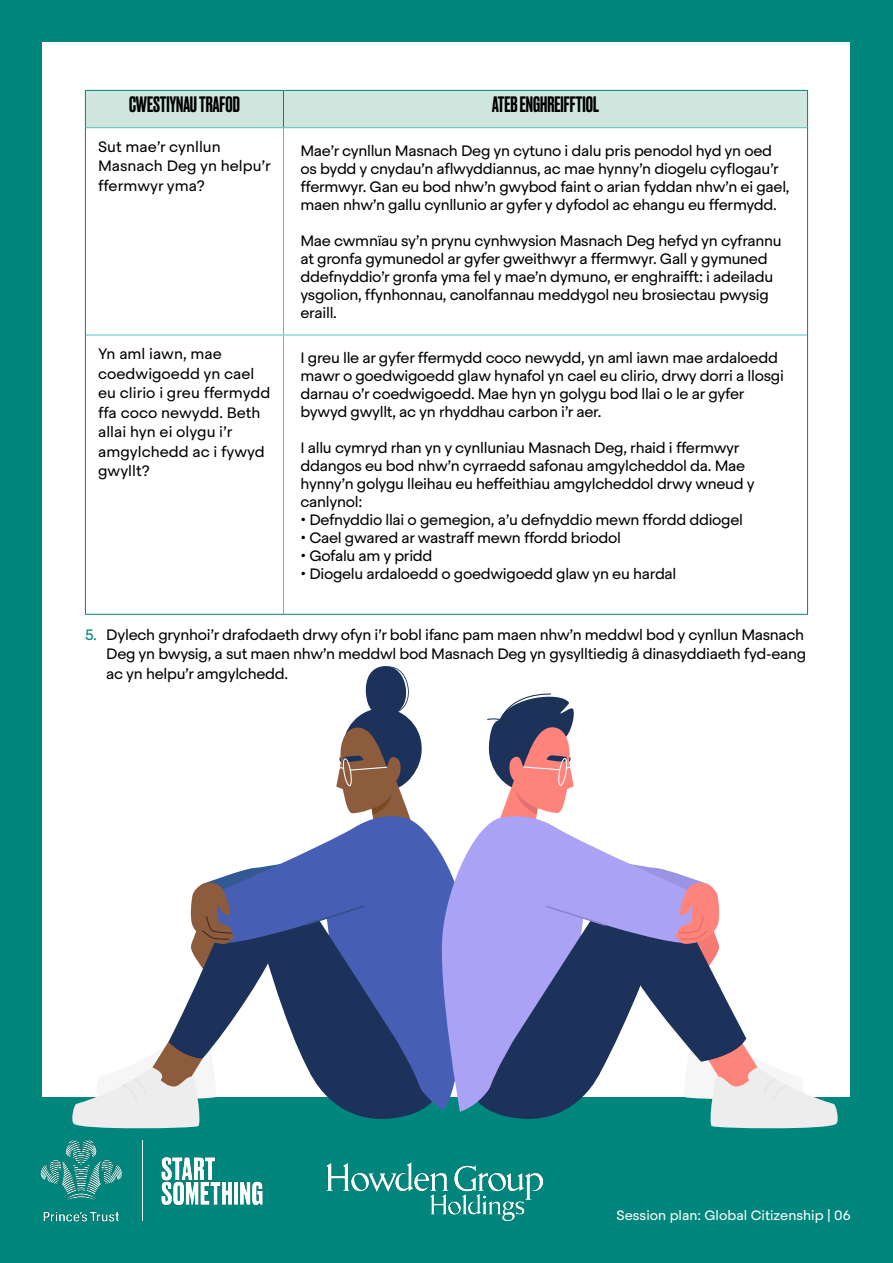
<style>
.page{position:relative;width:893px;height:1263px;background:#00867c}
.page>*{position:absolute;margin:0;border:0;box-sizing:border-box;transform-origin:0 0}
.t1{font:500 21px "Druk";color:#000}
.t2{font:15px/18px "Steradian";letter-spacing:-.02em;color:#000}
.t3{font:15px/19.5px "Steradian";color:#000}
.t4{font:13.5px "Steradian";color:#fff}
.s1{color:#00867c}
</style>
<div class="page">
<div style="left:43px;top:43px;width:807px;height:1054px;background:#fff"></div>
<img style="left:40px;top:1140px;width:223px;height:82px">
<img style="left:327px;top:1163px;width:216px;height:57px">
<div style="left:85px;top:90px;width:198px;height:38px;background:#cee6de"></div>
<div style="left:283px;top:90px;width:524px;height:38px;background:#cee6de"></div>
<hr style="left:283px;top:91px;width:1px;height:36px;background:#00867c">
<hr style="left:283px;top:90px;width:525px;height:1px;background:#00867c">
<hr style="left:807px;top:91px;width:1px;height:37px;background:#00867c">
<hr style="left:283px;top:127px;width:524px;height:1px;background:#53c3bf">
<hr style="left:86px;top:127px;width:197px;height:1px;background:#53c3bf">
<hr style="left:283px;top:128px;width:1px;height:207px;background:#53c3bf">
<hr style="left:86px;top:335px;width:197px;height:1px;background:#53c3bf">
<hr style="left:283px;top:335px;width:1px;height:279px;background:#53c3bf">
<hr style="left:283px;top:335px;width:524px;height:1px;background:#53c3bf">
<hr style="left:85px;top:90px;width:198px;height:1px;background:#00867c">
<hr style="left:85px;top:91px;width:1px;height:37px;background:#00867c">
<hr style="left:85px;top:128px;width:1px;height:207px;background:#00867c">
<hr style="left:807px;top:128px;width:1px;height:207px;background:#00867c">
<hr style="left:85px;top:335px;width:1px;height:279px;background:#00867c">
<hr style="left:807px;top:335px;width:1px;height:279px;background:#00867c">
<hr style="left:85px;top:614px;width:198px;height:1px;background:#00867c">
<hr style="left:283px;top:614px;width:525px;height:1px;background:#00867c">
<svg style="left:72px;top:666px;width:766px;height:463px"></svg>
<h1 class="t1" style="left:129px;top:90px;width:112px">CWESTIYNAU TRAFOD</h1>
<h1 class="t1" style="left:492px;top:90px;width:108px">ATEB ENGHREIFFTIOL</h1>
<p class="t3" style="left:98px;top:137px;width:174px">Sut mae’r cynllun<br>Masnach Deg yn helpu’r ffermwyr yma?</p>
<p class="t2" style="left:300px;top:142px;width:491px">Mae’r cynllun Masnach Deg yn cytuno i dalu pris penodol hyd yn oed os bydd y cnydau’n aflwyddiannus, ac mae hynny’n diogelu cyflogau’r ffermwyr. Gan eu bod nhw’n gwybod faint o arian fyddan nhw’n ei gael, maen nhw’n gallu cynllunio ar gyfer y dyfodol ac ehangu eu ffermydd.</p>
<p class="t2" style="left:300px;top:232px;width:483px">Mae cwmnïau sy’n prynu cynhwysion Masnach Deg hefyd yn cyfrannu at gronfa gymunedol ar gyfer gweithwyr a ffermwyr. Gall y gymuned ddefnyddio’r gronfa yma fel y mae’n dymuno, er enghraifft: i adeiladu ysgolion, ffynhonnau, canolfannau meddygol neu brosiectau pwysig eraill.</p>
<p class="t3" style="left:98px;top:344px;width:174px">Yn aml iawn, mae coedwigoedd yn cael eu clirio i greu ffermydd ffa coco newydd. Beth allai hyn ei olygu i’r amgylchedd ac i fywyd gwyllt?</p>
<p class="t2" style="left:300px;top:349px;width:485px">I greu lle ar gyfer ffermydd coco newydd, yn aml iawn mae ardaloedd mawr o goedwigoedd glaw hynafol yn cael eu clirio, drwy dorri a llosgi darnau o’r coedwigoedd. Mae hyn yn golygu bod llai o le ar gyfer bywyd gwyllt, ac yn rhyddhau carbon i’r aer.</p>
<p class="t2" style="left:300px;top:439px;width:456px">I allu cymryd rhan yn y cynlluniau Masnach Deg, rhaid i ffermwyr ddangos eu bod nhw’n cyrraedd safonau amgylcheddol da. Mae hynny’n golygu lleihau eu heffeithiau amgylcheddol drwy wneud y canlynol:</p>
<p class="t2" style="left:300px;top:511px;width:444px">• Defnyddio llai o gemegion, a’u defnyddio mewn ffordd ddiogel</p>
<p class="t2" style="left:300px;top:529px;width:322px">• Cael gwared ar wastraff mewn ffordd briodol</p>
<p class="t2" style="left:300px;top:547px;width:133px">• Gofalu am y pridd</p>
<p class="t2" style="left:300px;top:565px;width:377px">• Diogelu ardaloedd o goedwigoedd glaw yn eu hardal</p>
<p class="t2" style="left:106px;top:625px;width:701px;line-height:19.5px;text-indent:-21px"><span class="s1">5.</span> Dylech grynhoi’r drafodaeth drwy ofyn i’r bobl ifanc pam maen nhw’n meddwl bod y cynllun Masnach<br>Deg yn bwysig, a sut maen nhw’n meddwl bod Masnach Deg yn gysylltiedig â dinasyddiaeth fyd-eang ac yn helpu’r amgylchedd.</p>
<p class="t4" style="left:616px;top:1207px;width:235px">Session plan: Global Citizenship | 06</p>
</div>
